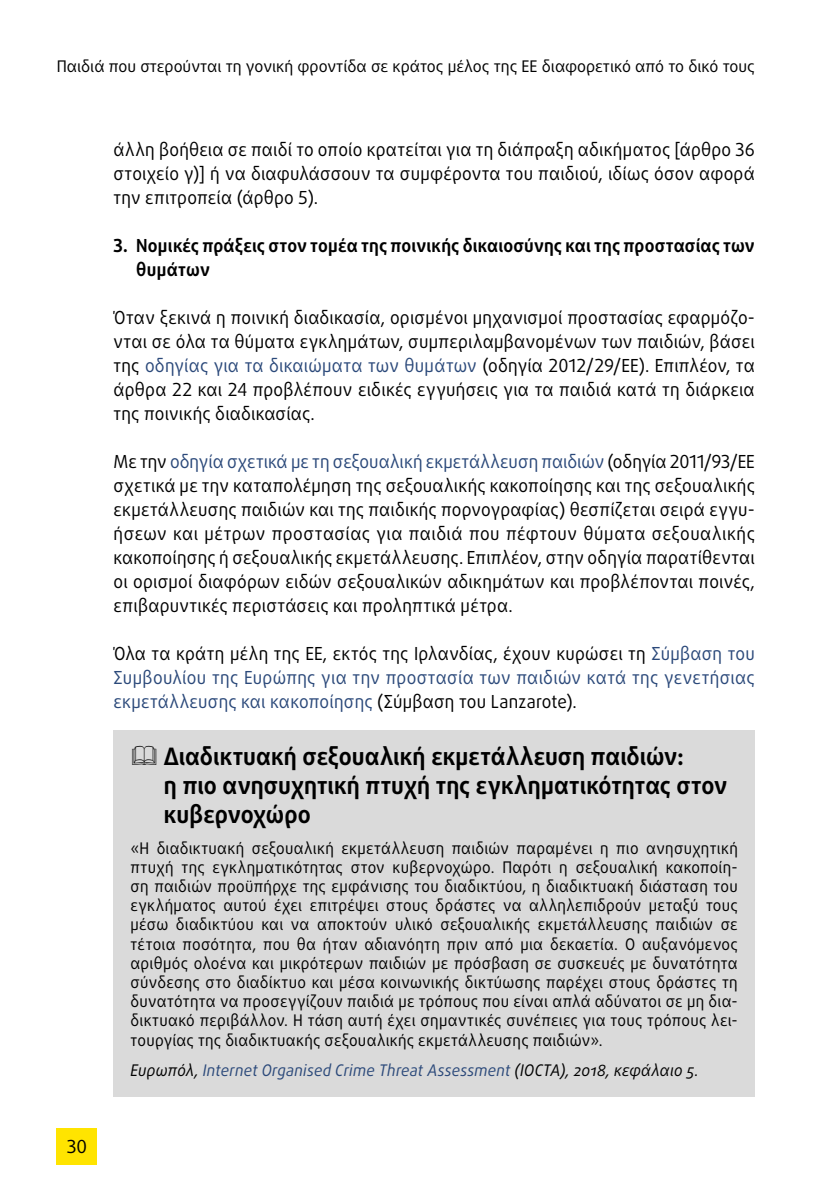
<style>
.page{position:relative;width:840px;height:1191px;background:#fff}
.page>*{position:absolute;margin:0;border:0;box-sizing:border-box;transform-origin:0 0}
.grey_box_title{font:700 24px/28.8px "Daxline Pro";color:#000;scale:.95 1}
.body{font:18px/24px "Daxline Pro";letter-spacing:.01em;color:#000;text-align:justify;scale:.95 1}
.body-2{font:18px/24px "Daxline Pro";letter-spacing:.015em;color:#2b497a;text-align:justify;scale:.95 1}
.body-3{font:700 18px/24px "Daxline Pro";letter-spacing:.01em;color:#000;scale:.95 1}
.body-4{font:18px "Daxline Pro";letter-spacing:.01em;color:#000}
.Grey_box_body{font:16px/19.2px "Daxline Pro";color:#000;text-align:justify;scale:.95 1}
.Grey_box_body-2{font:16px "Daxline Pro";color:#000}
.Grey_box_body_last{font:italic 16px "Daxline Pro";letter-spacing:.01em;color:#2b497a;scale:.95 1}
.s1{color:#2b497a}
.s2{color:#000}
</style>
<div class="page">
<div style="left:57px;top:1128px;width:40px;height:36px;background:#ffe400"></div>
<div style="left:113px;top:730px;width:641px;height:115px;background:#dadada"></div>
<div style="left:113px;top:824px;width:641px;height:242px;background:#dadada"></div>
<div style="left:113px;top:1046px;width:641px;height:50px;background:#dadada"></div>
<p class="Grey_box_body-2" style="left:57px;top:56px;width:699px">Παιδιά που στερούνται τη γονική φροντίδα σε κράτος μέλος της ΕΕ διαφορετικό από το δικό τους</p>
<p class="body-4" style="left:66px;top:1135px;width:22px">30</p>
<p class="body" style="left:113px;top:138px;width:676px">άλλη βοήθεια σε παιδί το οποίο κρατείται για τη διάπραξη αδικήματος [άρθρο 36 στοιχείο γ)] ή να διαφυλάσσουν τα συμφέροντα του παιδιού, ιδίως όσον αφορά την επιτροπεία (άρθρο 5).</p>
<p class="body-3" style="left:136px;top:234px;width:652px;text-indent:-23px">3. Νομικές πράξεις στον τομέα της ποινικής δικαιοσύνης και της προστασίας των θυμάτων</p>
<p class="body" style="left:113px;top:306px;width:676px">Όταν ξεκινά η ποινική διαδικασία, ορισμένοι μηχανισμοί προστασίας εφαρμόζο&shy;νται σε όλα τα θύματα εγκλημάτων, συμπεριλαμβανομένων των παιδιών, βάσει της <span class="s1">οδηγίας για τα δικαιώματα των θυμάτων</span> (οδηγία 2012/29/ΕΕ). Επιπλέον, τα άρθρα 22 και 24 προβλέπουν ειδικές εγγυήσεις για τα παιδιά κατά τη διάρκεια της ποινικής διαδικασίας.</p>
<p class="body" style="left:113px;top:450px;width:676px">Με την <span class="s1">οδηγία σχετικά με τη σεξουαλική εκμετάλλευση παιδιών</span> (οδηγία 2011/93/ΕΕ σχετικά με την καταπολέμηση της σεξουαλικής κακοποίησης και της σεξουαλικής εκμετάλλευσης παιδιών και της παιδικής πορνογραφίας) θεσπίζεται σειρά εγγυ&shy;ήσεων και μέτρων προστασίας για παιδιά που πέφτουν θύματα σεξουαλικής κακοποίησης ή σεξουαλικής εκμετάλλευσης. Επιπλέον, στην οδηγία παρατίθενται οι ορισμοί διαφόρων ειδών σεξουαλικών αδικημάτων και προβλέπονται ποινές, επιβαρυντικές περιστάσεις και προληπτικά μέτρα.</p>
<p class="body-2" style="left:113px;top:642px;width:676px"><span class="s2">Όλα τα κράτη μέλη της ΕΕ, εκτός της Ιρλανδίας, έχουν κυρώσει τη</span> Σύμβαση του Συμβουλίου της Ευρώπης για την προστασία των παιδιών κατά της γενετήσιας εκμετάλλευσης και κακοποίησης <span class="s2">(Σύμβαση του Lanzarote).</span></p>
<p class="grey_box_title" style="left:164px;top:742px;width:594px">Διαδικτυακή σεξουαλική εκμετάλλευση παιδιών:<br>η πιο ανησυχητική πτυχή της εγκληματικότητας στον κυβερνοχώρο</p>
<p class="Grey_box_body" style="left:130px;top:838px;width:640px">«Η διαδικτυακή σεξουαλική εκμετάλλευση παιδιών παραμένει η πιο ανησυχητική πτυχή της εγκληματικότητας στον κυβερνοχώρο. Παρότι η σεξουαλική κακοποίη&shy;ση παιδιών προϋπήρχε της εμφάνισης του διαδικτύου, η διαδικτυακή διάσταση του εγκλήματος αυτού έχει επιτρέψει στους δράστες να αλληλεπιδρούν μεταξύ τους μέσω διαδικτύου και να αποκτούν υλικό σεξουαλικής εκμετάλλευσης παιδιών σε τέτοια ποσότητα, που θα ήταν αδιανόητη πριν από μια δεκαετία. Ο αυξανόμενος αριθμός ολοένα και μικρότερων παιδιών με πρόσβαση σε συσκευές με δυνατότητα σύνδεσης στο διαδίκτυο και μέσα κοινωνικής δικτύωσης παρέχει στους δράστες τη δυνατότητα να προσεγγίζουν παιδιά με τρόπους που είναι απλά αδύνατοι σε μη δια&shy;δικτυακό περιβάλλον. Η τάση αυτή έχει σημαντικές συνέπειες για τους τρόπους λει&shy;τουργίας της διαδικτυακής σεξουαλικής εκμετάλλευσης παιδιών».</p>
<p class="Grey_box_body_last" style="left:130px;top:1060px;width:599px"><span class="s2">Ευρωπόλ,</span> Internet Organised Crime Threat Assessment <span class="s2">(IOCTA), 2018, κεφάλαιο 5.</span></p>
</div>
